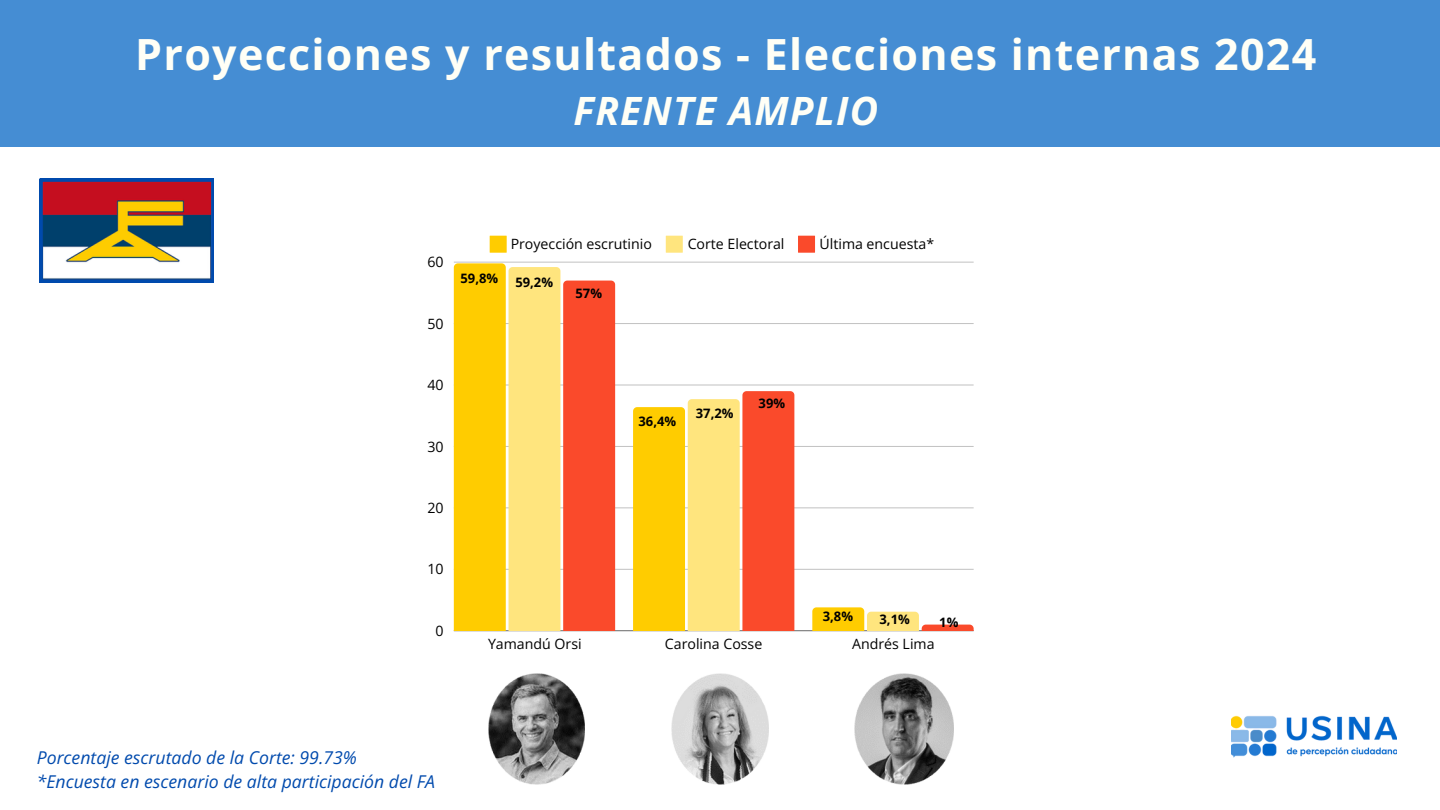
<style>
.page{position:relative;width:1440px;height:810px;background:#fff}
.page>*{position:absolute;margin:0;border:0;box-sizing:border-box;transform-origin:0 0}
.t1{font:700 43px "Open Sans";letter-spacing:.03em;color:#fffff6}
.t2{font:italic 700 39px "Open Sans";letter-spacing:.03em;color:#fffff6}
.t3{font:italic 17.6px/24px "Open Sans";color:#004aad}
.t4{font:14.2px "Open Sans";color:#000}
.t5{font:700 13px "Open Sans";color:#000}
</style>
<div class="page">
<div style="left:0;top:0;width:1440px;height:146px;background:#458dd3"></div>
<img style="left:1231px;top:715px;width:166px;height:43px">
<svg style="left:490px;top:236px;width:17px;height:17px"></svg>
<svg style="left:666px;top:236px;width:17px;height:17px"></svg>
<svg style="left:798px;top:236px;width:17px;height:17px"></svg>
<hr style="left:454px;top:631px;width:520px;height:1px;background:#dcdcdc">
<hr style="left:454px;top:569px;width:520px;height:1px;background:#ccc">
<hr style="left:454px;top:508px;width:520px;height:1px;background:#e8e8e8">
<hr style="left:454px;top:446px;width:520px;height:1px;background:#c4c4c4">
<hr style="left:454px;top:385px;width:520px;height:1px;background:#dfdfdf">
<hr style="left:454px;top:323px;width:520px;height:1px;background:#c4c4c4">
<hr style="left:454px;top:262px;width:520px;height:1px;background:#d7d7d7">
<svg style="left:454px;top:263px;width:161px;height:368px;background:#fdaf3c"></svg>
<svg style="left:633px;top:391px;width:161px;height:240px;background:#fdad46"></svg>
<svg style="left:812px;top:607px;width:162px;height:24px"></svg>
<img style="left:488px;top:674px;width:97px;height:110px">
<img style="left:671px;top:674px;width:97px;height:110px">
<img style="left:855px;top:674px;width:99px;height:110px">
<svg style="left:40px;top:179px;width:174px;height:103px"></svg>
<p class="t1" style="left:135px;top:24px;width:1183px">Proyecciones y resultados - Elecciones internas 2024</p>
<p class="t2" style="left:574px;top:83px;width:306px">FRENTE AMPLIO</p>
<p class="t4" style="left:427px;top:252px;width:18px">60</p>
<p class="t4" style="left:427px;top:313px;width:18px">50</p>
<p class="t5" style="left:461px;top:269px;width:39px">59,8%</p>
<p class="t4" style="left:511px;top:234px;width:143px">Proyección escrutinio</p>
<p class="t4" style="left:688px;top:234px;width:98px">Corte Electoral</p>
<p class="t4" style="left:819px;top:234px;width:116px">Última encuesta*</p>
<p class="t5" style="left:515px;top:273px;width:39px">59,2%</p>
<p class="t5" style="left:576px;top:284px;width:28px">57%</p>
<p class="t4" style="left:427px;top:375px;width:18px">40</p>
<p class="t4" style="left:427px;top:436px;width:18px">30</p>
<p class="t5" style="left:639px;top:412px;width:39px">36,4%</p>
<p class="t5" style="left:696px;top:404px;width:39px">37,2%</p>
<p class="t5" style="left:759px;top:394px;width:28px">39%</p>
<p class="t4" style="left:427px;top:498px;width:18px">20</p>
<p class="t4" style="left:427px;top:559px;width:18px">10</p>
<p class="t4" style="left:435px;top:621px;width:10px">0</p>
<p class="t5" style="left:823px;top:608px;width:32px">3,8%</p>
<p class="t5" style="left:880px;top:611px;width:32px">3,1%</p>
<h2 class="t5" style="left:939px;top:614px;width:21px">1%</h2>
<p class="t4" style="left:488px;top:634px;width:95px">Yamandú Orsi</p>
<p class="t4" style="left:665px;top:634px;width:99px">Carolina Cosse</p>
<p class="t4" style="left:852px;top:634px;width:84px">Andrés Lima</p>
<p class="t3" style="left:37px;top:745px;width:400px">Porcentaje escrutado de la Corte: 99.73% *Encuesta en escenario de alta participación del FA</p>
</div>
